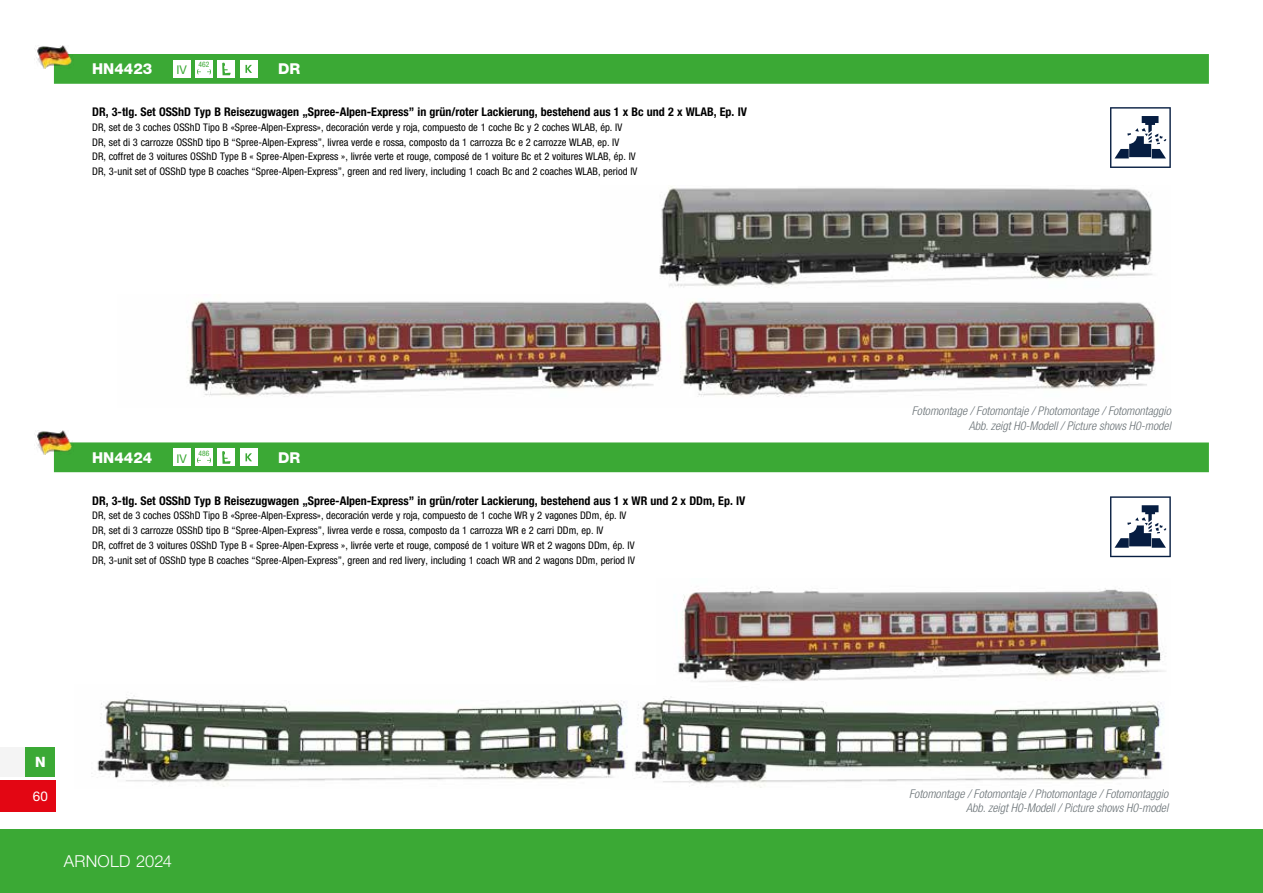
<style>
.page{position:relative;width:1263px;height:893px;background:#fff}
.page>*{position:absolute;margin:0;border:0;box-sizing:border-box;transform-origin:0 0}
.t1{font:300 16.5px "Helvetica Neue LT Std";letter-spacing:.015em;color:#fff}
.t2{font:800 15px "Helvetica Neue LT Std";color:#fff}
.t3{font:800 14.25px "Helvetica Neue LT Std";color:#fff}
.t4{font:13.5px "Helvetica Neue LT Std";color:#fff}
.t5{font:700 condensed 12px "Helvetica Neue LT Std";color:#000}
.t6{font:italic 300 condensed 12px/14.4px "Helvetica Neue LT Std";color:#6a7276;text-align:right}
.t7{font:12px "Helvetica Neue LT Std";color:#3ba935}
.t8{font:condensed 10.5px/14.7px "Helvetica Neue LT Std";color:#000}
.t9{font:condensed 7.5px "Helvetica Neue LT Std";color:#3ba935}
</style>
<div class="page">
<div style="left:0;top:747px;width:25px;height:30px;background:#f4f4f4"></div>
<div style="left:25px;top:747px;width:30px;height:30px;background:#3ba935"></div>
<img style="left:680px;top:301px;width:476px;height:96px">
<img style="left:186px;top:301px;width:476px;height:96px">
<img style="left:659px;top:186px;width:494px;height:102px">
<img style="left:634px;top:696px;width:530px;height:92px">
<img style="left:678px;top:588px;width:488px;height:94px">
<img style="left:91px;top:695px;width:536px;height:92px">
<div style="left:54px;top:54px;width:1155px;height:30px;background:#3ba935"></div>
<div style="left:173px;top:60px;width:17px;height:17px;background:#fff"></div>
<div style="left:195px;top:60px;width:18px;height:17px;background:#fff"></div>
<svg style="left:197px;top:69px;width:4px;height:5px"></svg>
<svg style="left:207px;top:69px;width:4px;height:5px"></svg>
<div style="left:218px;top:60px;width:17px;height:18px;background:#fff"></div>
<svg style="left:222px;top:63px;width:9px;height:12px"></svg>
<div style="left:240px;top:60px;width:17px;height:17px;background:#fff"></div>
<svg style="left:245px;top:65px;width:7px;height:8px"></svg>
<div style="left:54px;top:442px;width:1155px;height:30px;background:#3ba935"></div>
<div style="left:173px;top:449px;width:17px;height:17px;background:#fff"></div>
<div style="left:195px;top:449px;width:18px;height:17px;background:#fff"></div>
<div style="left:218px;top:449px;width:17px;height:17px;background:#fff"></div>
<svg style="left:222px;top:451px;width:9px;height:13px"></svg>
<div style="left:240px;top:449px;width:17px;height:17px;background:#fff"></div>
<svg style="left:245px;top:453px;width:7px;height:8px"></svg>
<div style="left:0;top:829px;width:1263px;height:64px;background:#3ba935"></div>
<img style="left:34px;top:45px;width:38px;height:24px">
<img style="left:35px;top:431px;width:39px;height:23px">
<div style="left:0;top:780px;width:55px;height:32px;background:#e30613"></div>
<svg style="left:1110px;top:107px;width:61px;height:61px"></svg>
<svg style="left:1110px;top:496px;width:61px;height:61px"></svg>
<h2 class="t2" style="left:92px;top:60px;width:62px">HN4423</h2>
<p class="t7" style="left:176px;top:63px;width:12px">IV</p>
<p class="t9" style="left:199px;top:60px;width:12px">462</p>
<h2 class="t2" style="left:278px;top:60px;width:24px">DR</h2>
<p class="t5" style="left:92px;top:105px;width:656px">DR, 3-tlg. Set OSShD Typ B Reisezugwagen „Spree-Alpen-Express” in grün/roter Lackierung, bestehend aus 1 x Bc und 2 x WLAB, Ep. IV</p>
<p class="t8" style="left:92px;top:120px;width:547px">DR, set de 3 coches OSShD Tipo B «Spree-Alpen-Express», decoración verde y roja, compuesto de 1 coche Bc y 2 coches WLAB, ép. IV DR, set di 3 carrozze OSShD tipo B “Spree-Alpen-Express”, livrea verde e rossa, composto da 1 carrozza Bc e 2 carrozze WLAB, ep. IV<br>DR, coffret de 3 voitures OSShD Type B « Spree-Alpen-Express », livrée verte et rouge, composé de 1 voiture Bc et 2 voitures WLAB, ép. IV DR, 3-unit set of OSShD type B coaches “Spree-Alpen-Express”, green and red livery, including 1 coach Bc and 2 coaches WLAB, period IV</p>
<h2 class="t2" style="left:92px;top:449px;width:62px">HN4424</h2>
<p class="t7" style="left:176px;top:451px;width:12px">IV</p>
<p class="t9" style="left:199px;top:449px;width:12px">486</p>
<h2 class="t2" style="left:278px;top:449px;width:24px">DR</h2>
<p class="t5" style="left:92px;top:493px;width:655px">DR, 3-tlg. Set OSShD Typ B Reisezugwagen „Spree-Alpen-Express” in grün/roter Lackierung, bestehend aus 1 x WR und 2 x DDm, Ep. IV</p>
<p class="t8" style="left:92px;top:508px;width:544px">DR, set de 3 coches OSShD Tipo B «Spree-Alpen-Express», decoración verde y roja, compuesto de 1 coche WR y 2 vagones DDm, ép. IV DR, set di 3 carrozze OSShD tipo B “Spree-Alpen-Express”, livrea verde e rossa, composto da 1 carrozza WR e 2 carri DDm, ep. IV<br>DR, coffret de 3 voitures OSShD Type B « Spree-Alpen-Express », livrée verte et rouge, composé de 1 voiture WR et 2 wagons DDm, ép. IV DR, 3-unit set of OSShD type B coaches “Spree-Alpen-Express”, green and red livery, including 1 coach WR and 2 wagons DDm, period IV</p>
<h3 class="t3" style="left:35px;top:753px;width:12px">N</h3>
<p class="t6" style="left:912px;top:404px;width:261px">Fotomontage / Fotomontaje / Photomontage / Fotomontaggio<br>Abb. zeigt H0-Modell / Picture shows H0-model</p>
<p class="t4" style="left:33px;top:788px;width:16px">60</p>
<p class="t6" style="left:909px;top:787px;width:261px">Fotomontage / Fotomontaje / Photomontage / Fotomontaggio<br>Abb. zeigt H0-Modell / Picture shows H0-model</p>
<h1 class="t1" style="left:64px;top:851px;width:110px">ARNOLD 2024</h1>
</div>
